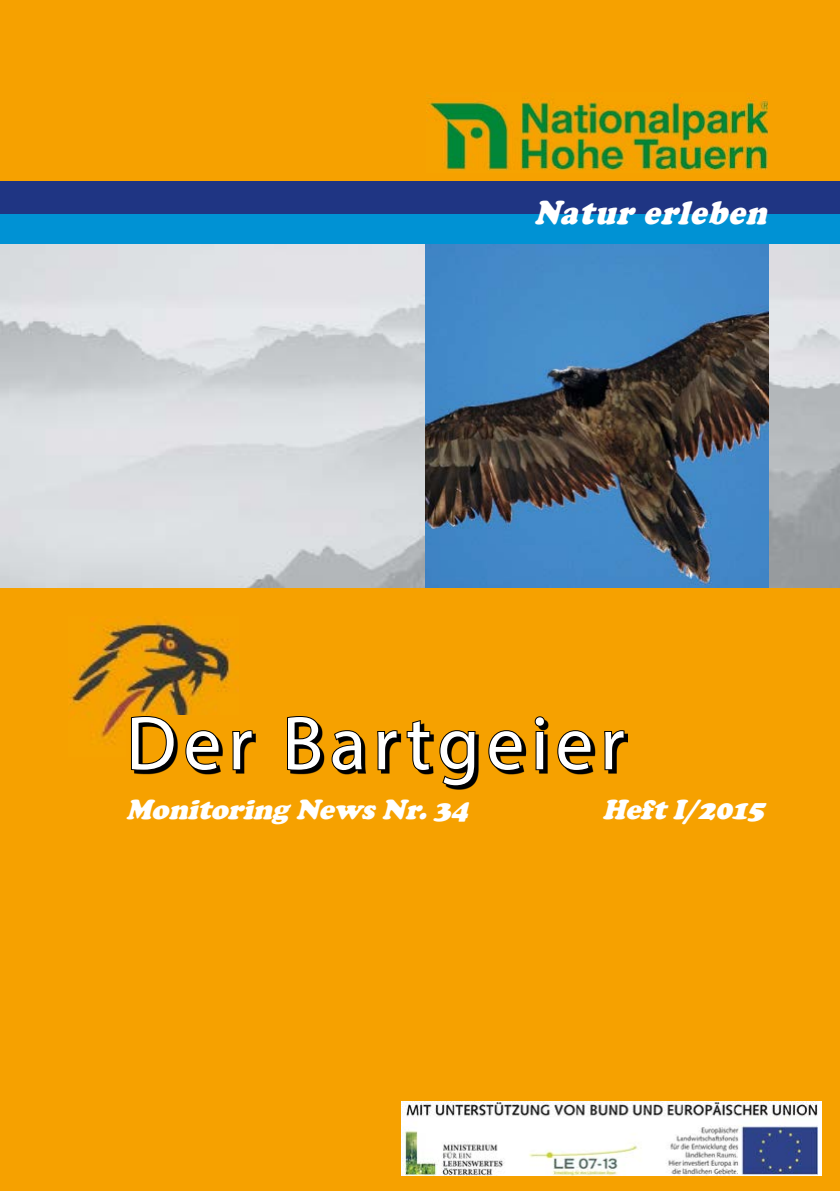
<style>
.page{position:relative;width:840px;height:1191px;background:#fff}
.page>*{position:absolute;margin:0;border:0;box-sizing:border-box;transform-origin:0 0}
.t1{font:76.8px "Myriad Pro";letter-spacing:.09em;color:#fff}
.t2{font:76px "Myriad Pro";letter-spacing:.09em;color:#fff}
.t3{font:italic 900 34px "Cooper";color:#fff;scale:.9 1}
.t4{font:italic 900 33.6px "Cooper";color:#fff;scale:.9 1}
.t5{font:italic 900 28.4px "Cooper";color:#fff}
.t6{font:italic 900 28px "Cooper";color:#fff}
</style>
<div class="page">
<div style="left:0;top:0;width:839px;height:1191px;background:#f6a100"></div>
<img style="left:0;top:244px;width:839px;height:343px">
<img style="left:425px;top:244px;width:343px;height:343px">
<div style="left:0;top:212px;width:839px;height:32px;background:#0092d4"></div>
<img style="left:70px;top:617px;width:168px;height:127px">
<img style="left:426px;top:93px;width:341px;height:78px">
<div style="left:126px;top:715px;width:640px;height:71px;background:#f6a100"></div>
<svg style="left:134px;top:720px;width:493px;height:69px"></svg>
<svg style="left:130px;top:716px;width:45px;height:55px"></svg>
<svg style="left:184px;top:729px;width:36px;height:43px"></svg>
<svg style="left:231px;top:729px;width:22px;height:42px"></svg>
<svg style="left:285px;top:716px;width:37px;height:55px"></svg>
<svg style="left:330px;top:729px;width:34px;height:43px"></svg>
<svg style="left:376px;top:729px;width:22px;height:42px"></svg>
<svg style="left:405px;top:720px;width:26px;height:52px"></svg>
<svg style="left:438px;top:729px;width:38px;height:58px"></svg>
<svg style="left:487px;top:729px;width:36px;height:43px"></svg>
<svg style="left:533px;top:716px;width:12px;height:55px"></svg>
<svg style="left:556px;top:729px;width:36px;height:43px"></svg>
<svg style="left:602px;top:729px;width:23px;height:42px"></svg>
<div style="left:0;top:182px;width:839px;height:32px;background:#1f3583"></div>
<div style="left:394px;top:1096px;width:429px;height:81px;background:linear-gradient(to right,#f6a100,#f6a100)"></div>
<img style="left:401px;top:1101px;width:420px;height:74px">
<p class="t3" style="left:533px;top:193px;width:271px">Natur erleben</p>
<p class="t4" style="left:527px;top:202px;width:268px">Natur erleben</p>
<h1 class="t1" style="left:101px;top:669px;width:499px">Der Bartgeier</h1>
<h2 class="t2" style="left:125px;top:699px;width:494px">Der Bartgeier</h2>
<p class="t5" style="left:318px;top:793px;width:159px">ewsNr.34</p>
<p class="t5" style="left:602px;top:793px;width:171px">HeftI/2015</p>
<p class="t6" style="left:125px;top:795px;width:347px">Monitoring NewsNr.34</p>
<p class="t6" style="left:595px;top:795px;width:169px">HeftI/2015</p>
</div>
